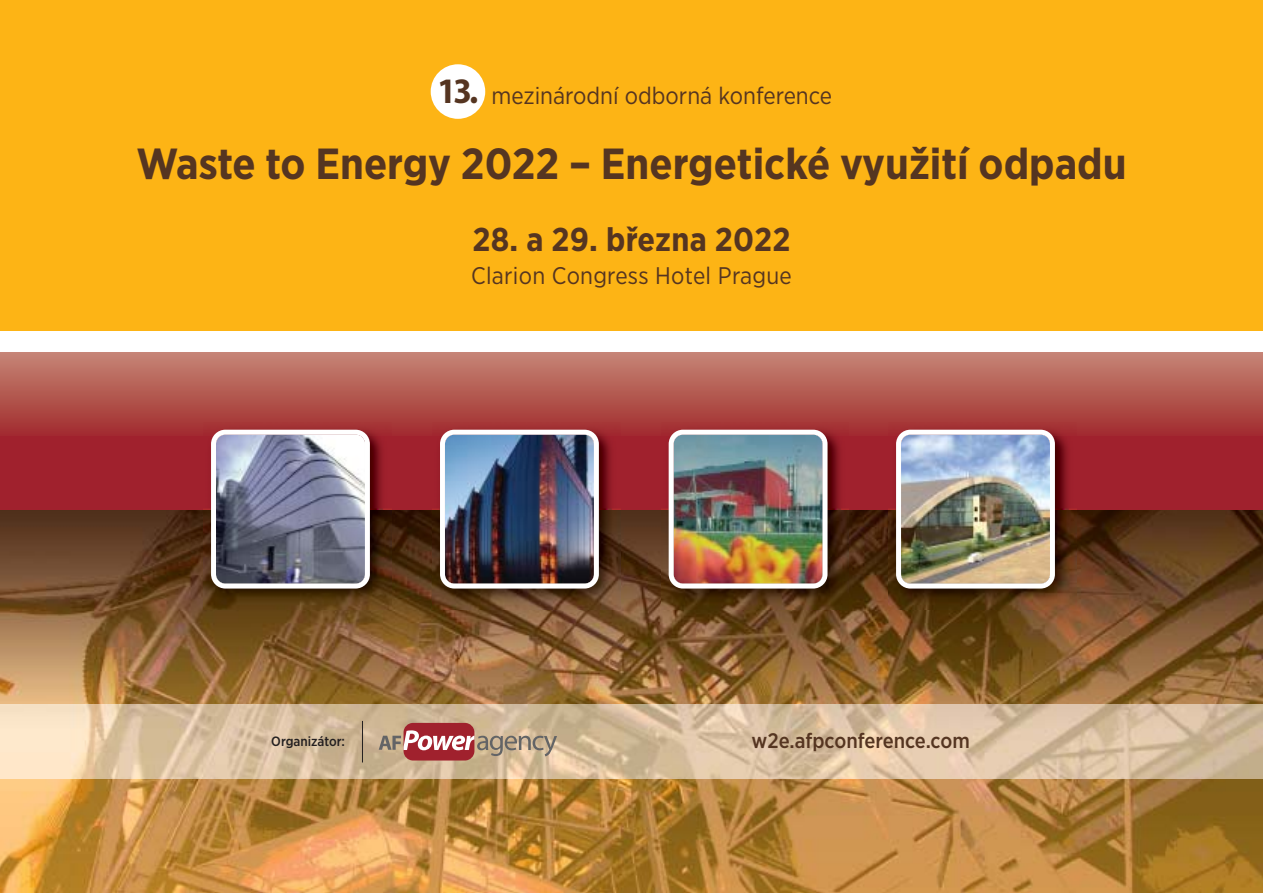
<style>
.page{position:relative;width:1263px;height:893px;background:#fff}
.page>*{position:absolute;margin:0;border:0;box-sizing:border-box;transform-origin:0 0}
.t1{font:700 43.5px "Gotham Narrow";color:#553521}
.t2{font:700 semi-condensed 36px "Myriad Pro";color:#553521}
.t3{font:700 33px "Gotham Narrow";letter-spacing:.01em;color:#553521}
.t4{font:24px "Gotham Narrow";color:#553521}
.t5{font:500 21px "Gotham Narrow";color:#553521}
.t6{font:500 13.5px "Gotham Narrow";color:#231f20}
.s1{font-size:36.45px}
</style>
<div class="page">
<div style="left:0;top:0;width:1263px;height:625px;background:#fdb415"></div>
<img style="left:0;top:509px;width:1263px;height:384px">
<div style="left:0;top:352px;width:1263px;height:87px;background:linear-gradient(to bottom,#c68675,#a0282b)"></div>
<div style="left:0;top:436px;width:1263px;height:73px;background:#a0212d"></div>
<img style="left:204px;top:422px;width:187px;height:188px">
<svg style="left:211px;top:430px;width:159px;height:159px"></svg>
<img style="left:433px;top:422px;width:187px;height:188px">
<img style="left:440px;top:430px;width:159px;height:159px">
<img style="left:661px;top:422px;width:188px;height:188px">
<img style="left:669px;top:430px;width:158px;height:159px">
<img style="left:889px;top:422px;width:187px;height:188px">
<img style="left:896px;top:430px;width:159px;height:159px">
<div style="left:0;top:331px;width:1263px;height:21px;background:#fff"></div>
<img style="left:0;top:705px;width:1263px;height:74px">
<div style="left:403px;top:723px;width:71px;height:37px;background:#a0212d;border-radius:10px"></div>
<svg style="left:379px;top:730px;width:178px;height:26px"></svg>
<hr style="left:362px;top:721px;width:1px;height:41px;background:#231f20">
<div style="left:431px;top:64px;width:54px;height:55px;background:#fff;border-radius:50%"></div>
<h2 class="t2" style="left:437px;top:70px;width:42px">13<span class="s1">.</span></h2>
<p class="t4" style="left:491px;top:86px;width:342px">mezinárodní odborná konference</p>
<h1 class="t1" style="left:136px;top:146px;width:992px">Waste to Energy 2022 – Energetické využití odpadu</h1>
<h3 class="t3" style="left:472px;top:226px;width:320px">28. a 29. března 2022</h3>
<p class="t4" style="left:471px;top:266px;width:322px">Clarion Congress Hotel Prague</p>
<p class="t6" style="left:271px;top:735px;width:75px">Organizátor:</p>
<p class="t5" style="left:752px;top:732px;width:220px">w2e.afpconference.com</p>
</div>
